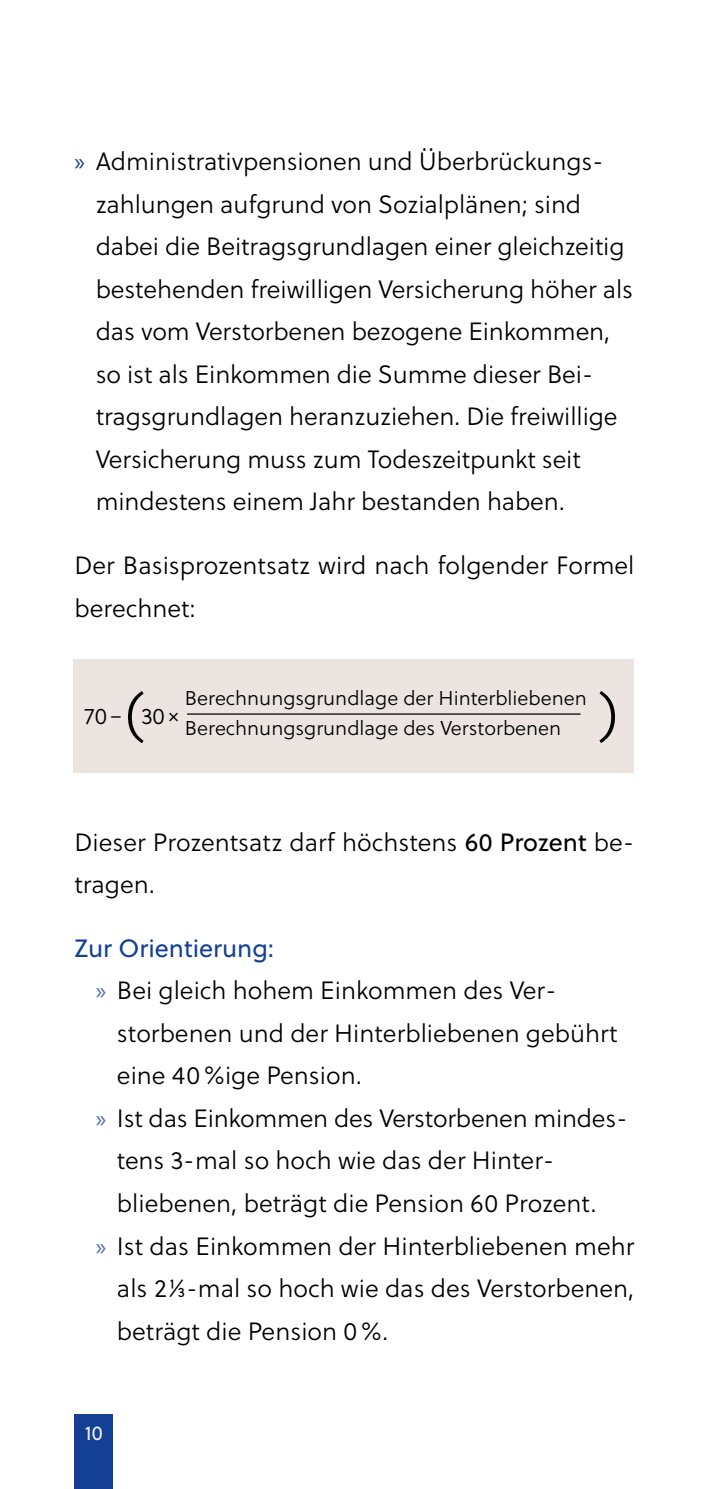
<style>
.page{position:relative;width:709px;height:1489px;background:#fff}
.page>*{position:absolute;margin:0;border:0;box-sizing:border-box;transform-origin:0 0}
.t1{font:300 55px "Soleil";color:#000}
.Texte_P_-_Fließtext{font:300 25px/42.5px "Soleil";letter-spacing:-.005em;color:#000}
.Überschriften_H4_-_Überschrift_4{font:25px "Soleil";color:#134094}
.t2{font:300 22.5px "Soleil";color:#000}
.t3{font:300 20px/30px "Soleil";color:#000}
.t4{font:20px "Soleil";color:#ededf8}
.s1{font-family:"Myriad Pro";font-weight:400;color:#134094}
.s2{font-weight:400}
.s3{font-family:"Myriad Pro";font-weight:400;color:#5467ae}
</style>
<div class="page">
<div style="left:74px;top:1414px;width:39px;height:74px;background:#134094"></div>
<div style="left:73px;top:659px;width:560px;height:114px;background:#ebe4e0"></div>
<hr style="left:187px;top:713px;width:393px;height:1px;background:#000">
<p class="Texte_P_-_Fließtext" style="left:96px;top:141px;width:539px;text-indent:-21px"><span class="s1">»</span> Administrativpensionen und Überbrückungs&shy;zahlungen aufgrund von Sozialplänen; sind dabei die Beitragsgrundlagen einer gleichzeitig bestehenden freiwilligen Versicherung höher als das vom Verstorbenen bezogene Einkommen, so ist als Einkommen die Summe dieser Bei&shy;tragsgrundlagen heranzuziehen. Die freiwillige Versicherung muss zum Todeszeitpunkt seit mindestens einem Jahr bestanden haben.</p>
<p class="Texte_P_-_Fließtext" style="left:74px;top:545px;width:561px">Der Basisprozentsatz wird nach folgender Formel berechnet:</p>
<p class="t1" style="left:125px;top:681px;width:20px">(</p>
<p class="t2" style="left:84px;top:702px;width:40px">70 −</p>
<p class="t2" style="left:141px;top:702px;width:41px">30 ×</p>
<p class="t3" style="left:185px;top:684px;width:403px">Berechnungsgrundlage der Hinterbliebenen<br>Berechnungsgrundlage des Verstorbenen</p>
<p class="t1" style="left:618px;top:753px;width:20px;rotate:-180deg">(</p>
<p class="Texte_P_-_Fließtext" style="left:74px;top:821px;width:561px">Dieser Prozentsatz darf höchstens <span class="s2">60 Prozent</span> be&shy;tragen.</p>
<h4 class="Überschriften_H4_-_Überschrift_4" style="left:74px;top:932px;width:201px">Zur Orientierung:</h4>
<p class="Texte_P_-_Fließtext" style="left:117px;top:970px;width:502px;text-indent:-21px"><span class="s3">»</span> Bei gleich hohem Einkommen des Ver&shy;storbenen und der Hinterbliebenen gebührt eine 40 %ige Pension.</p>
<p class="Texte_P_-_Fließtext" style="left:117px;top:1097px;width:512px;text-indent:-21px"><span class="s3">»</span> Ist das Einkommen des Verstorbenen mindes&shy;tens 3-mal so hoch wie das der Hinter&shy;bliebenen, beträgt die Pension 60 Prozent.</p>
<p class="Texte_P_-_Fließtext" style="left:117px;top:1225px;width:519px;text-align:justify;text-indent:-21px"><span class="s3">»</span> Ist das Einkommen der Hinterbliebenen mehr als 2⅓-mal so hoch wie das des Verstorbenen, beträgt die Pension 0 %.</p>
<p class="t4" style="left:85px;top:1420px;width:19px">10</p>
</div>
